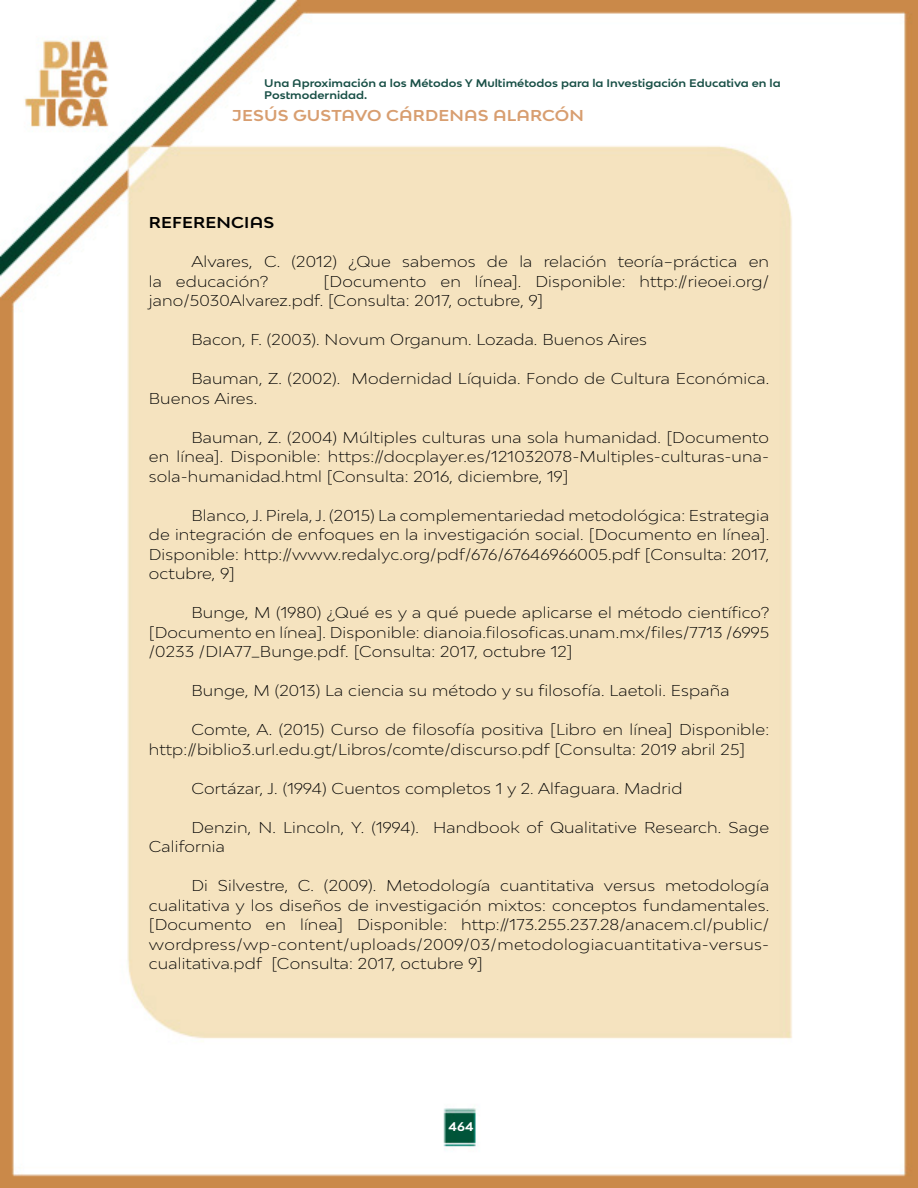
<style>
.page{position:relative;width:918px;height:1188px;background:#fff}
.page>*{position:absolute;margin:0;border:0;box-sizing:border-box;transform-origin:0 0}
.t1{font:300 expanded 15px/19.5px "Bw Modelica";letter-spacing:.01em;color:#000}
.t2{font:700 expanded 15px "Bw Modelica SS01";letter-spacing:.01em;color:#d89e70}
.t3{font:700 expanded 15px "Bw Modelica SS01";letter-spacing:.01em;color:#000}
.t4{font:700 expanded 12px "Bw Modelica SS01";color:#fff}
.t5{font:700 expanded 10.5px/12.6px "Bw Modelica SS01";color:#184f46}
</style>
<div class="page">
<img style="left:0;top:0;width:918px;height:1188px">
<p class="t5" style="left:264px;top:76px;width:518px">Una Aproximación a los Métodos Y Multimétodos para la Investigación Educativa en la<br>Postmodernidad.</p>
<p class="t2" style="left:232px;top:105px;width:353px">JESÚS GUSTAVO CÁRDENAS ALARCÓN</p>
<p class="t3" style="left:149px;top:213px;width:127px">REFERENCIAS</p>
<p class="t1" style="left:149px;top:252px;width:622px;text-indent:43px">Alvares, C. (2012) ¿Que sabemos de la relación teoría–práctica en la educación?</p>
<p class="t1" style="left:149px;top:271px;width:622px;text-indent:175px">[Documento en línea]. Disponible: http://rieoei.org/ jano/5030Alvarez.pdf. [Consulta: 2017, octubre, 9]</p>
<p class="t1" style="left:191px;top:330px;width:457px">Bacon, F. (2003). Novum Organum. Lozada. Buenos Aires</p>
<p class="t1" style="left:149px;top:369px;width:622px;text-indent:43px">Bauman, Z. (2002). Modernidad Líquida. Fondo de Cultura Económica.<br>Buenos Aires.</p>
<p class="t1" style="left:149px;top:427px;width:622px;text-align:justify;text-indent:43px">Bauman, Z. (2004) Múltiples culturas una sola humanidad. [Documento en línea]. Disponible: https://docplayer.es/121032078-Multiples-culturas-una&shy;sola-humanidad.html [Consulta: 2016, diciembre, 19]</p>
<p class="t1" style="left:149px;top:505px;width:622px;text-align:justify;text-indent:43px">Blanco, J. Pirela, J. (2015) La complementariedad metodológica: Estrategia de integración de enfoques en la investigación social. [Documento en línea].<br>Disponible: http://www.redalyc.org/pdf/676/67646966005.pdf [Consulta: 2017, octubre, 9]</p>
<p class="t1" style="left:149px;top:603px;width:622px;text-align:justify;text-indent:43px">Bunge, M (1980) ¿Qué es y a qué puede aplicarse el método científico? [Documento en línea]. Disponible: dianoia.filosoficas.unam.mx/files/7713 /6995 /0233 /DIA77_Bunge.pdf. [Consulta: 2017, octubre 12]</p>
<p class="t1" style="left:191px;top:681px;width:540px">Bunge, M (2013) La ciencia su método y su filosofía. Laetoli. España</p>
<p class="t1" style="left:149px;top:720px;width:622px;text-indent:43px">Comte, A. (2015) Curso de filosofía positiva [Libro en línea] Disponible: http://biblio3.url.edu.gt/Libros/comte/discurso.pdf [Consulta: 2019 abril 25]</p>
<p class="t1" style="left:191px;top:778px;width:493px">Cortázar, J. (1994) Cuentos completos 1 y 2. Alfaguara. Madrid</p>
<p class="t1" style="left:149px;top:817px;width:622px;text-indent:43px">Denzin, N. Lincoln, Y. (1994). Handbook of Qualitative Research. Sage<br>California</p>
<p class="t1" style="left:149px;top:876px;width:622px;text-align:justify;text-indent:43px">Di Silvestre, C. (2009). Metodología cuantitativa versus metodología cualitativa y los diseños de investigación mixtos: conceptos fundamentales. [Documento en línea] Disponible: http://173.255.237.28/anacem.cl/public/ wordpress/wp-content/uploads/2009/03/metodologiacuantitativa-versus&shy;cualitativa.pdf [Consulta: 2017, octubre 9]</p>
<p class="t4" style="left:449px;top:1119px;width:27px">464</p>
</div>
